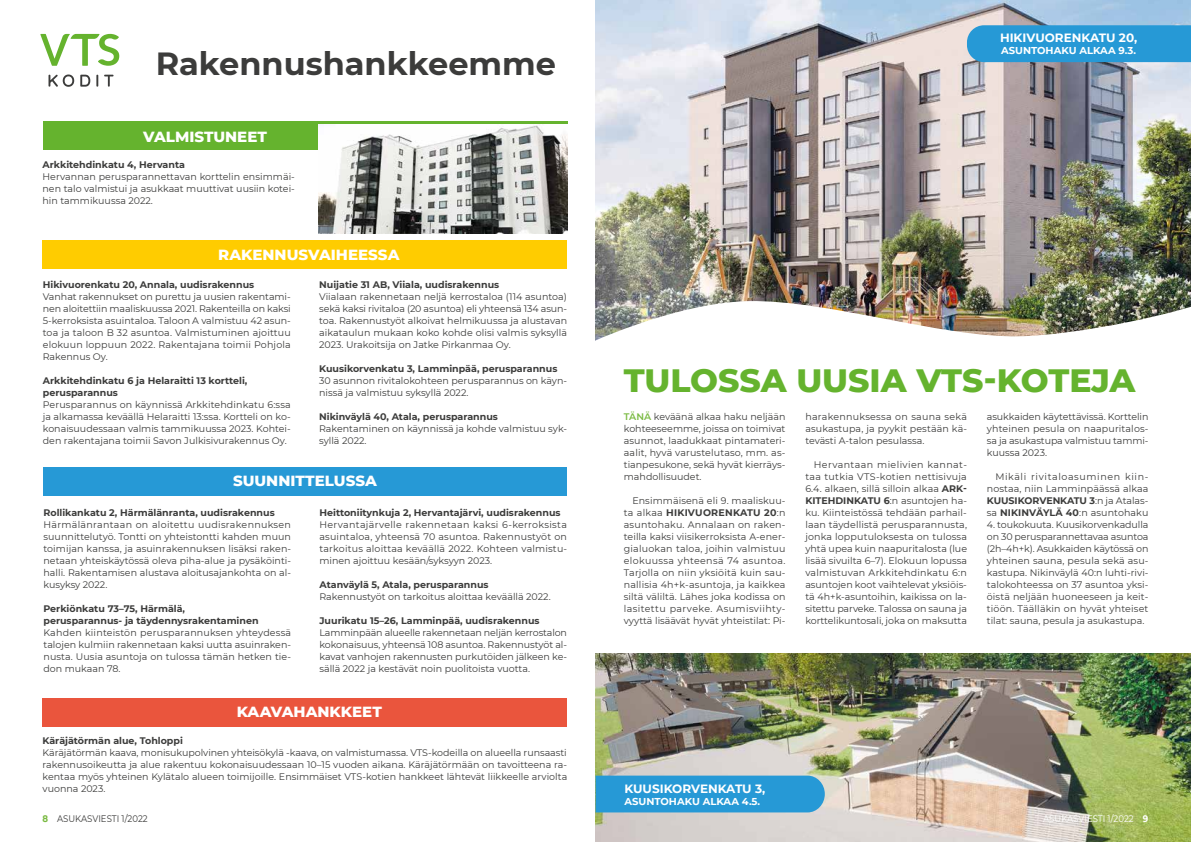
<style>
.page{position:relative;width:1191px;height:842px;background:#fff}
.page>*{position:absolute;margin:0;border:0;box-sizing:border-box;transform-origin:0 0}
.t1{font:800 33px "Montserrat";color:#65b32e}
.t2{font:700 32px "Montserrat";color:#3c3c3b}
.t3{font:800 15px "Montserrat";color:#fff}
.t4{font:700 12px "Montserrat";color:#fff}
.t5{font:700 10px "Montserrat";color:#fff}
.t6{font:9.5px/12px "Montserrat";color:#3c3c3b;text-align:justify}
.t7{font:700 9.5px/12px "Montserrat";color:#3c3c3b}
.t8{font:9.5px "Montserrat";color:#3c3c3b;scale:.9 1}
.t9{font:9.5px "Montserrat";color:#fff;scale:.9 1}
.s1{font-weight:700;color:#7aba42}
.s2{font-weight:600;color:#7aba42}
.s3{font-weight:700}
</style>
<div class="page">
<svg style="left:40px;top:34px;width:79px;height:32px"></svg>
<svg style="left:104px;top:75px;width:9px;height:12px"></svg>
<svg style="left:49px;top:75px;width:25px;height:12px"></svg>
<svg style="left:96px;top:75px;width:2px;height:12px"></svg>
<svg style="left:80px;top:75px;width:10px;height:12px"></svg>
<div style="left:43px;top:467px;width:524px;height:28px;background:#2699d6"></div>
<div style="left:43px;top:698px;width:524px;height:28px;background:#ea553d"></div>
<div style="left:43px;top:240px;width:524px;height:28px;background:#fc0"></div>
<div style="left:43px;top:122px;width:524px;height:28px;background:#65b32e"></div>
<img style="left:319px;top:124px;width:248px;height:110px">
<img style="left:595px;top:653px;width:596px;height:189px">
<img style="left:596px;top:0;width:595px;height:285px">
<img style="left:595px;top:285px;width:596px;height:56px">
<div style="left:967px;top:25px;width:224px;height:37px;background:#2699d6"></div>
<div style="left:595px;top:776px;width:230px;height:36px;background:#2699d6"></div>
<h2 class="t2" style="left:156px;top:40px;width:402px">Rakennushankkeemme</h2>
<h3 class="t3" style="left:143px;top:126px;width:125px">VALMISTUNEET</h3>
<p class="t7" style="left:43px;top:158px;width:144px">Arkkitehdinkatu 4, Hervanta</p>
<p class="t6" style="left:43px;top:170px;width:254px">Hervannan perusparannettavan korttelin ensimmäi&shy;nen talo valmistui ja asukkaat muuttivat uusiin kotei&shy;hin tammikuussa 2022.</p>
<h3 class="t3" style="left:218px;top:243px;width:183px">RAKENNUSVAIHEESSA</h3>
<p class="t7" style="left:43px;top:278px;width:213px">Hikivuorenkatu 20, Annala, uudisrakennus</p>
<p class="t6" style="left:43px;top:290px;width:250px">Vanhat rakennukset on purettu ja uusien rakentami&shy;nen aloitettiin maaliskuussa 2021. Rakenteilla on kaksi 5-kerroksista asuintaloa. Taloon A valmistuu 42 asun&shy;toa ja taloon B 32 asuntoa. Valmistuminen ajoittuu elokuun loppuun 2022. Rakentajana toimii Pohjola Rakennus Oy.</p>
<p class="t7" style="left:43px;top:374px;width:206px">Arkkitehdinkatu 6 ja Helaraitti 13 kortteli, perusparannus</p>
<p class="t6" style="left:43px;top:398px;width:249px">Perusparannus on käynnissä Arkkitehdinkatu 6:ssa ja alkamassa keväällä Helaraitti 13:ssa. Kortteli on ko&shy;konaisuudessaan valmis tammikuussa 2023. Kohtei&shy;den rakentajana toimii Savon Julkisivurakennus Oy.</p>
<p class="t7" style="left:319px;top:278px;width:182px">Nuijatie 31 AB, Viiala, uudisrakennus</p>
<p class="t6" style="left:319px;top:290px;width:249px">Viialaan rakennetaan neljä kerrostaloa (114 asuntoa) sekä kaksi rivitaloa (20 asuntoa) eli yhteensä 134 asun&shy;toa. Rakennustyöt alkoivat helmikuussa ja alustavan aikataulun mukaan koko kohde olisi valmis syksyllä 2023. Urakoitsija on Jatke Pirkanmaa Oy.</p>
<p class="t7" style="left:319px;top:362px;width:240px">Kuusikorvenkatu 3, Lamminpää, perusparannus</p>
<p class="t6" style="left:319px;top:374px;width:249px">30 asunnon rivitalokohteen perusparannus on käyn&shy;nissä ja valmistuu syksyllä 2022.</p>
<p class="t7" style="left:319px;top:410px;width:180px">Nikinväylä 40, Atala, perusparannus</p>
<p class="t6" style="left:319px;top:422px;width:249px">Rakentaminen on käynnissä ja kohde valmistuu syk&shy;syllä 2022.</p>
<h3 class="t3" style="left:233px;top:470px;width:145px">SUUNNITTELUSSA</h3>
<p class="t7" style="left:43px;top:506px;width:233px">Rollikankatu 2, Härmälänranta, uudisrakennus</p>
<p class="t6" style="left:43px;top:518px;width:249px">Härmälänrantaan on aloitettu uudisrakennuksen suunnittelutyö. Tontti on yhteistontti kahden muun toimijan kanssa, ja asuinrakennuksen lisäksi raken&shy;netaan yhteiskäytössä oleva piha-alue ja pysäköinti&shy;halli. Rakentamisen alustava aloitusajankohta on al&shy;kusyksy 2022.</p>
<p class="t7" style="left:43px;top:602px;width:217px">Perkiönkatu 73–75, Härmälä, perusparannus- ja täydennysrakentaminen</p>
<p class="t6" style="left:43px;top:626px;width:249px">Kahden kiinteistön perusparannuksen yhteydessä talojen kulmiin rakennetaan kaksi uutta asuinraken&shy;nusta. Uusia asuntoja on tulossa tämän hetken tie&shy;don mukaan 78.</p>
<p class="t7" style="left:319px;top:506px;width:243px">Heittoniitynkuja 2, Hervantajärvi, uudisrakennus</p>
<p class="t6" style="left:319px;top:518px;width:249px">Hervantajärvelle rakennetaan kaksi 6-kerroksista asuintaloa, yhteensä 70 asuntoa. Rakennustyöt on tarkoitus aloittaa keväällä 2022. Kohteen valmistu&shy;minen ajoittuu kesään/syksyyn 2023.</p>
<p class="t7" style="left:319px;top:578px;width:171px">Atanväylä 5, Atala, perusparannus</p>
<p class="t6" style="left:319px;top:590px;width:233px">Rakennustyöt on tarkoitus aloittaa keväällä 2022.</p>
<p class="t7" style="left:319px;top:614px;width:222px">Juurikatu 15–26, Lamminpää, uudisrakennus</p>
<p class="t6" style="left:319px;top:626px;width:249px">Lamminpään alueelle rakennetaan neljän kerrostalon kokonaisuus, yhteensä 108 asuntoa. Rakennustyöt al&shy;kavat vanhojen rakennusten purkutöiden jälkeen ke&shy;sällä 2022 ja kestävät noin puolitoista vuotta.</p>
<h3 class="t3" style="left:237px;top:701px;width:147px">KAAVAHANKKEET</h3>
<p class="t7" style="left:43px;top:734px;width:142px">Käräjätörmän alue, Tohloppi</p>
<p class="t6" style="left:43px;top:746px;width:526px">Käräjätörmän kaava, monisukupolvinen yhteisökylä -kaava, on valmistumassa. VTS-kodeilla on alueella runsaasti rakennusoikeutta ja alue rakentuu kokonaisuudessaan 10–15 vuoden aikana. Käräjätörmään on tavoitteena ra&shy;kentaa myös yhteinen Kylätalo alueen toimijoille. Ensimmäiset VTS-kotien hankkeet lähtevät liikkeelle arviolta vuonna 2023.</p>
<p class="t8" style="left:43px;top:812px;width:118px"><span class="s1">8</span> ASUKASVIESTI 1/2022</p>
<p class="t4" style="left:1000px;top:29px;width:139px">HIKIVUORENKATU 20,</p>
<p class="t5" style="left:1001px;top:44px;width:136px">ASUNTOHAKU ALKAA 9.3.</p>
<h1 class="t1" style="left:624px;top:357px;width:513px">TULOSSA UUSIA VTS-KOTEJA</h1>
<p class="t6" style="left:624px;top:410px;width:163px"><span class="s2">TÄNÄ</span> keväänä alkaa haku neljään kohteeseemme, joissa on toimivat asunnot, laadukkaat pintamateri&shy;aalit, hyvä varustelutaso, mm. as&shy;tianpesukone, sekä hyvät kierräys&shy;mahdollisuudet.</p>
<p class="t6" style="left:624px;top:494px;width:163px;text-indent:9px">Ensimmäisenä eli 9. maaliskuu&shy;ta alkaa <span class="s3">HIKIVUORENKATU 20</span>:n asuntohaku. Annalaan on raken&shy;teilla kaksi viisikerroksista A-ener&shy;gialuokan taloa, joihin valmistuu elokuussa yhteensä 74 asuntoa.<br>Tarjolla on niin yksiöitä kuin sau&shy;nallisia 4h+k-asuntoja, ja kaikkea siltä väliltä. Lähes joka kodissa on lasitettu parveke. Asumisviihty&shy;vyyttä lisäävät hyvät yhteistilat: Pi-</p>
<p class="t6" style="left:986px;top:410px;width:163px">asukkaiden käytettävissä. Korttelin yhteinen pesula on naapuritalos&shy;sa ja asukastupa valmistuu tammi&shy;kuussa 2023.</p>
<p class="t6" style="left:986px;top:470px;width:163px;text-indent:9px">Mikäli rivitaloasuminen kiin&shy;nostaa, niin Lamminpäässä alkaa <span class="s3">KUUSIKORVENKATU 3</span>:n ja Atalas&shy;sa <span class="s3">NIKINVÄYLÄ 40</span>:n asuntohaku</p>
<p class="t6" style="left:986px;top:518px;width:163px">4. toukokuuta. Kuusikorvenkadulla on 30 perusparannettavaa asuntoa (2h–4h+k). Asukkaiden käytössä on yhteinen sauna, pesula sekä asu&shy;kastupa. Nikinväylä 40:n luhti-rivi&shy;talokohteessa on 37 asuntoa yksi&shy;öistä neljään huoneeseen ja keit&shy;tiöön. Täälläkin on hyvät yhteiset tilat: sauna, pesula ja asukastupa.</p>
<p class="t6" style="left:805px;top:410px;width:163px">harakennuksessa on sauna sekä asukastupa, ja pyykit pestään kä&shy;tevästi A-talon pesulassa.</p>
<p class="t6" style="left:805px;top:458px;width:163px;text-indent:9px">Hervantaan mielivien kannat&shy;taa tutkia VTS-kotien nettisivuja 6.4. alkaen, sillä silloin alkaa <span class="s3">ARK-KITEHDINKATU 6</span>:n asuntojen ha&shy;ku. Kiinteistössä tehdään parhail&shy;laan täydellistä perusparannusta, jonka lopputuloksesta on tulossa yhtä upea kuin naapuritalosta (lue lisää sivuilta 6–7). Elokuun lopussa valmistuvan Arkkitehdinkatu 6:n asuntojen koot vaihtelevat yksiöis&shy;tä 4h+k-asuntoihin, kaikissa on la&shy;sitettu parveke. Talossa on sauna ja korttelikuntosali, joka on maksutta</p>
<p class="t4" style="left:624px;top:780px;width:142px">KUUSIKORVENKATU 3,</p>
<p class="t5" style="left:624px;top:794px;width:137px">ASUNTOHAKU ALKAA 4.5.</p>
<p class="t9" style="left:1043px;top:812px;width:118px">ASUKASVIESTI 1/2022 <span class="s3">9</span></p>
</div>
